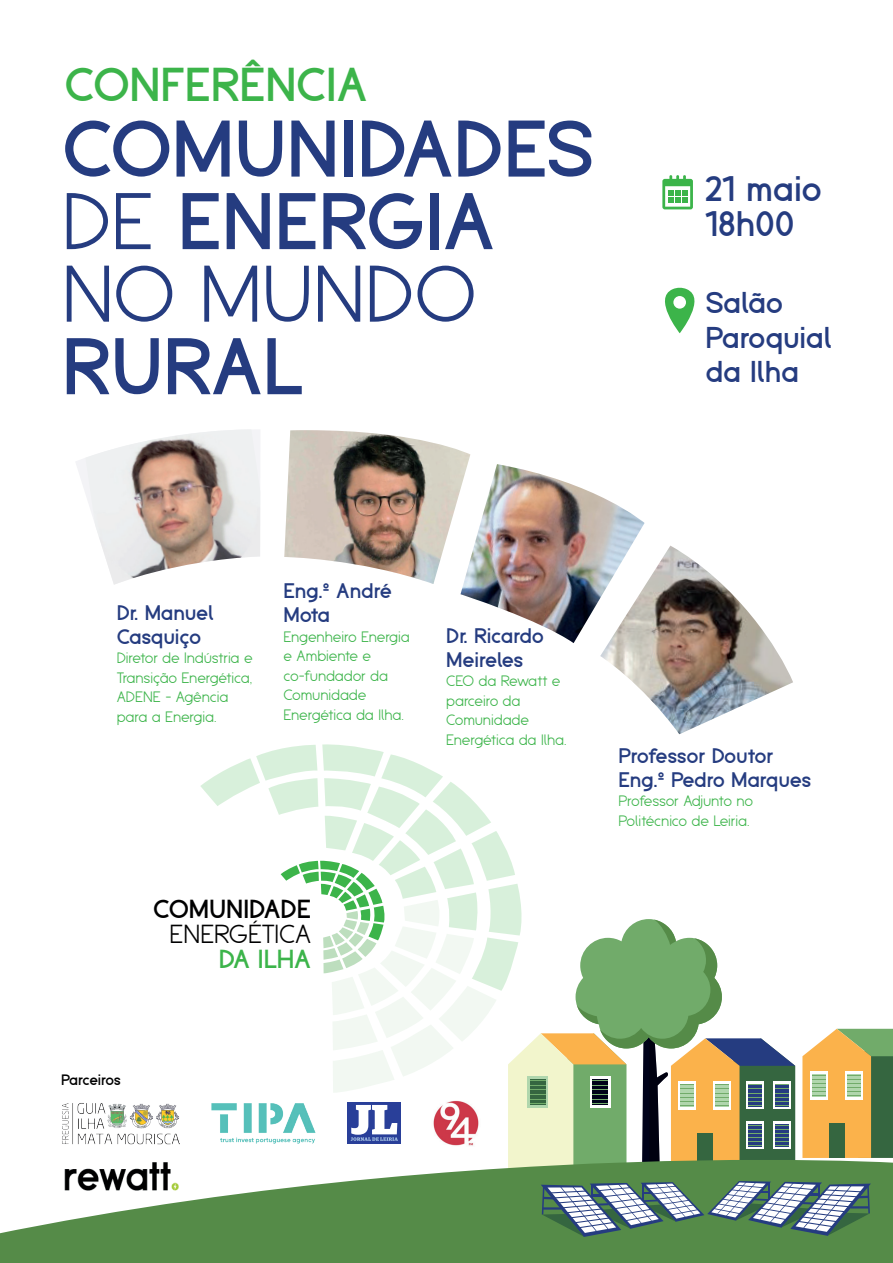
<style>
.page{position:relative;width:893px;height:1263px;background:#fff}
.page>*{position:absolute;margin:0;border:0;box-sizing:border-box;transform-origin:0 0}
.t1{font:700 80.1px/72.6px "Espera";letter-spacing:-.005em;color:#253c80}
.t2{font:700 47.25px "Espera";letter-spacing:-.005em;color:#3cb44a}
.t3{font:700 35.4px/35.4px "Espera";letter-spacing:-.005em;color:#253c80}
.t4{font:700 30px/34.5px "Espera";letter-spacing:-.01em;color:#253c80}
.t5{font:700 26.1px "Espera";letter-spacing:-.005em;color:#000001}
.t6{font:26.1px "Espera";color:#000001}
.t7{font:700 26.1px "Espera";letter-spacing:-.005em;color:#3cb44a}
.t8{font:700 21px/24px "Espera";letter-spacing:-.015em;color:#253c80}
.t9{font:15px/19.5px "Espera";letter-spacing:-.01em;color:#3cb44a}
.t10{font:700 15px "Espera";letter-spacing:-.02em;color:#000001}
.s1{font-weight:400}
</style>
<div class="page">
<svg style="left:802px;top:1029px;width:91px;height:102px;background:#c1ad64"></svg>
<div style="left:829px;top:1123px;width:15px;height:35px;background:#356640"></div>
<svg style="left:0;top:1131px;width:893px;height:132px;fill:#558b48"></svg>
<svg style="left:541px;top:1181px;width:330px;height:56px"></svg>
<svg style="left:662px;top:175px;width:31px;height:34px"></svg>
<svg style="left:665px;top:287px;width:30px;height:46px"></svg>
<img style="left:600px;top:546px;width:193px;height:188px">
<img style="left:460px;top:464px;width:185px;height:179px">
<img style="left:284px;top:430px;width:186px;height:154px">
<svg style="left:76px;top:458px;width:9px;height:32px"></svg>
<img style="left:85px;top:429px;width:175px;height:156px">
<img style="left:64px;top:1162px;width:114px;height:29px">
<svg style="left:200px;top:744px;width:595px;height:429px"></svg>
<img style="left:61px;top:1103px;width:118px;height:44px">
<img style="left:431px;top:1098px;width:49px;height:49px">
<img style="left:205px;top:1097px;width:118px;height:53px">
<h2 class="t2" style="left:65px;top:57px;width:304px">CONFERÊNCIA</h2>
<h1 class="t1" style="left:62px;top:112px;width:535px">COMUNIDADES<br><span class="s1">DE</span> ENERGIA<br><span class="s1">NO MUNDO</span></h1>
<h1 class="t1" style="left:62px;top:330px;width:243px">RURAL</h1>
<h3 class="t3" style="left:705px;top:170px;width:119px">21 maio<br>18h00</h3>
<h3 class="t4" style="left:706px;top:285px;width:128px">Salão<br>Paroquial da Ilha</h3>
<h3 class="t8" style="left:117px;top:600px;width:99px">Dr. Manuel<br>Casquiço</h3>
<p class="t9" style="left:117px;top:648px;width:138px">Diretor de Indústria e<br>Transição Energética,<br>ADENE - Agência para a Energia.</p>
<h3 class="t8" style="left:284px;top:579px;width:110px">Eng.º André<br>Mota</h3>
<p class="t9" style="left:284px;top:627px;width:128px">Engenheiro Energia e Ambiente e co-fundador da<br>Comunidade<br>Energética da Ilha.</p>
<h3 class="t8" style="left:446px;top:623px;width:99px">Dr. Ricardo<br>Meireles</h3>
<p class="t9" style="left:446px;top:671px;width:122px">CEO da Rewatt e parceiro da<br>Comunidade<br>Energética da Ilha.</p>
<h3 class="t5" style="left:153px;top:894px;width:159px">COMUNIDADE</h3>
<h3 class="t6" style="left:170px;top:919px;width:143px">ENERGÉTICA</h3>
<h3 class="t7" style="left:219px;top:944px;width:94px">DA ILHA</h3>
<p class="t10" style="left:61px;top:1071px;width:61px">Parceiros</p>
<h3 class="t8" style="left:619px;top:743px;width:194px">Professor Doutor<br>Eng.º Pedro Marques</h3>
<p class="t9" style="left:619px;top:791px;width:136px">Professor Adjunto no<br>Politécnico de Leiria.</p>
</div>
